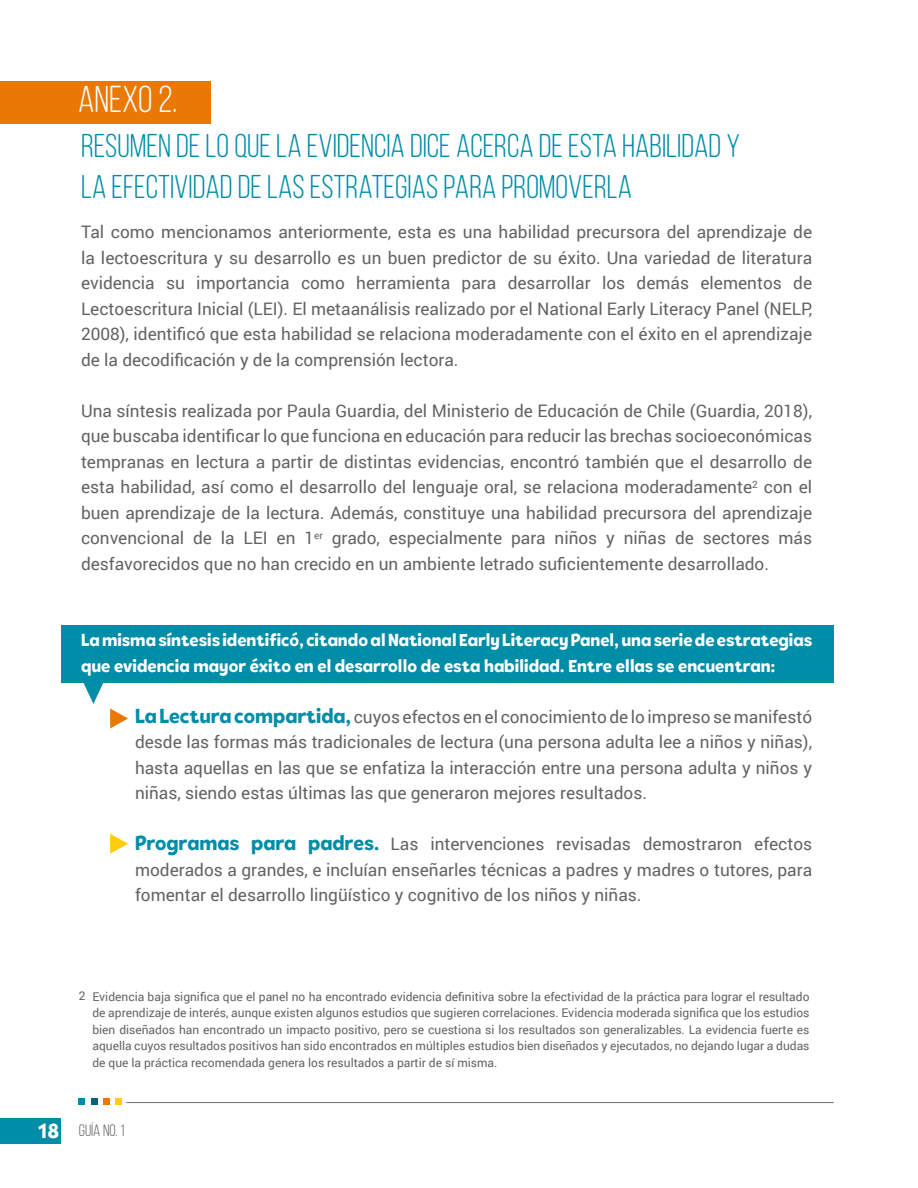
<style>
.page{position:relative;width:918px;height:1188px;background:#fff}
.page>*{position:absolute;margin:0;border:0;box-sizing:border-box;transform-origin:0 0}
.t1{font:37.5px "Clutch Sans";color:#fff}
.t2{font:33px "Clutch Sans";color:#008da7}
.t3{font:800 18px/25.5px "Tobi Pro";color:#fff}
.t4{font:17.25px/25.5px "Roboto";color:#646363;text-align:justify}
.t5{font:16.5px "Clutch Sans";color:#646363}
.t6{font:12px/16.5px "Roboto";color:#646363;text-align:justify}
.s1{font-family:"Tobi Pro";font-weight:800;font-size:21px;color:#008da7}
.s2{font-family:"Tobi Pro";font-weight:800;font-size:21px;color:#fff}
</style>
<div class="page">
<div style="left:0;top:1118px;width:61px;height:26px;background:#008da7"></div>
<hr style="left:126px;top:1102px;width:708px;height:1px;background:#706f6f">
<svg style="left:79px;top:1099px;width:6px;height:6px"></svg>
<svg style="left:91px;top:1099px;width:6px;height:6px"></svg>
<svg style="left:103px;top:1099px;width:6px;height:6px"></svg>
<div style="left:115px;top:1099px;width:7px;height:6px;background:#ffcd0d"></div>
<div style="left:0;top:81px;width:211px;height:42px;background:#ea7804"></div>
<svg style="left:110px;top:834px;width:18px;height:20px"></svg>
<div style="left:61px;top:625px;width:773px;height:57px;background:#008da7"></div>
<svg style="left:73px;top:682px;width:55px;height:46px"></svg>
<p class="t1" style="left:78px;top:79px;width:101px">ANEXO 2.</p>
<p class="t2" style="left:81px;top:128px;width:661px">RESUMEN DE LO QUE LA EVIDENCIA DICE ACERCA DE ESTA HABILIDAD Y</p>
<p class="t2" style="left:81px;top:169px;width:553px">LA EFECTIVIDAD DE LAS ESTRATEGIAS PARA PROMOVERLA</p>
<p class="t4" style="left:81px;top:219px;width:733px">Tal como mencionamos anteriormente, esta es una habilidad precursora del aprendizaje de la lectoescritura y su desarrollo es un buen predictor de su éxito. Una variedad de literatura evidencia su importancia como herramienta para desarrollar los demás elementos de Lectoescritura Inicial (LEI). El metaanálisis realizado por el National Early Literacy Panel (NELP, 2008), identificó que esta habilidad se relaciona moderadamente con el éxito en el aprendizaje de la decodificación y de la comprensión lectora.</p>
<p class="t4" style="left:81px;top:397px;width:733px">Una síntesis realizada por Paula Guardia, del Ministerio de Educación de Chile (Guardia, 2018), que buscaba identificar lo que funciona en educación para reducir las brechas socioeconómicas tempranas en lectura a partir de distintas evidencias, encontró también que el desarrollo de esta habilidad, así como el desarrollo del lenguaje oral, se relaciona moderadamente<sup>2</sup> con el buen aprendizaje de la lectura. Además, constituye una habilidad precursora del aprendizaje convencional de la LEI en 1<sup>er</sup> grado, especialmente para niños y niñas de sectores más desfavorecidos que no han crecido en un ambiente letrado suficientemente desarrollado.</p>
<p class="t3" style="left:81px;top:627px;width:733px">La misma síntesis identificó, citando al National Early Literacy Panel, una serie de estrategias que evidencia mayor éxito en el desarrollo de esta habilidad. Entre ellas se encuentran:</p>
<p class="t4" style="left:135px;top:703px;width:679px"><span class="s1">La Lectura compartida,</span> cuyos efectos en el conocimiento de lo impreso se manifestó desde las formas más tradicionales de lectura (una persona adulta lee a niños y niñas), hasta aquellas en las que se enfatiza la interacción entre una persona adulta y niños y niñas, siendo estas últimas las que generaron mejores resultados.</p>
<p class="t4" style="left:135px;top:831px;width:679px"><span class="s1">Programas para padres.</span> Las intervenciones revisadas demostraron efectos moderados a grandes, e incluían enseñarles técnicas a padres y madres o tutores, para fomentar el desarrollo lingüístico y cognitivo de los niños y niñas.</p>
<p class="t6" style="left:92px;top:988px;width:719px">Evidencia baja significa que el panel no ha encontrado evidencia definitiva sobre la efectividad de la práctica para lograr el resultado de aprendizaje de interés, aunque existen algunos estudios que sugieren correlaciones. Evidencia moderada significa que los estudios bien diseñados han encontrado un impacto positivo, pero se cuestiona si los resultados son generalizables. La evidencia fuerte es aquella cuyos resultados positivos han sido encontrados en múltiples estudios bien diseñados y ejecutados, no dejando lugar a dudas de que la práctica recomendada genera los resultados a partir de sí misma.</p>
<p class="t6" style="left:79px;top:987px;width:8px">2</p>
<p class="t5" style="left:38px;top:1122px;width:89px"><span class="s2">18</span> GUÍA NO. 1</p>
</div>
